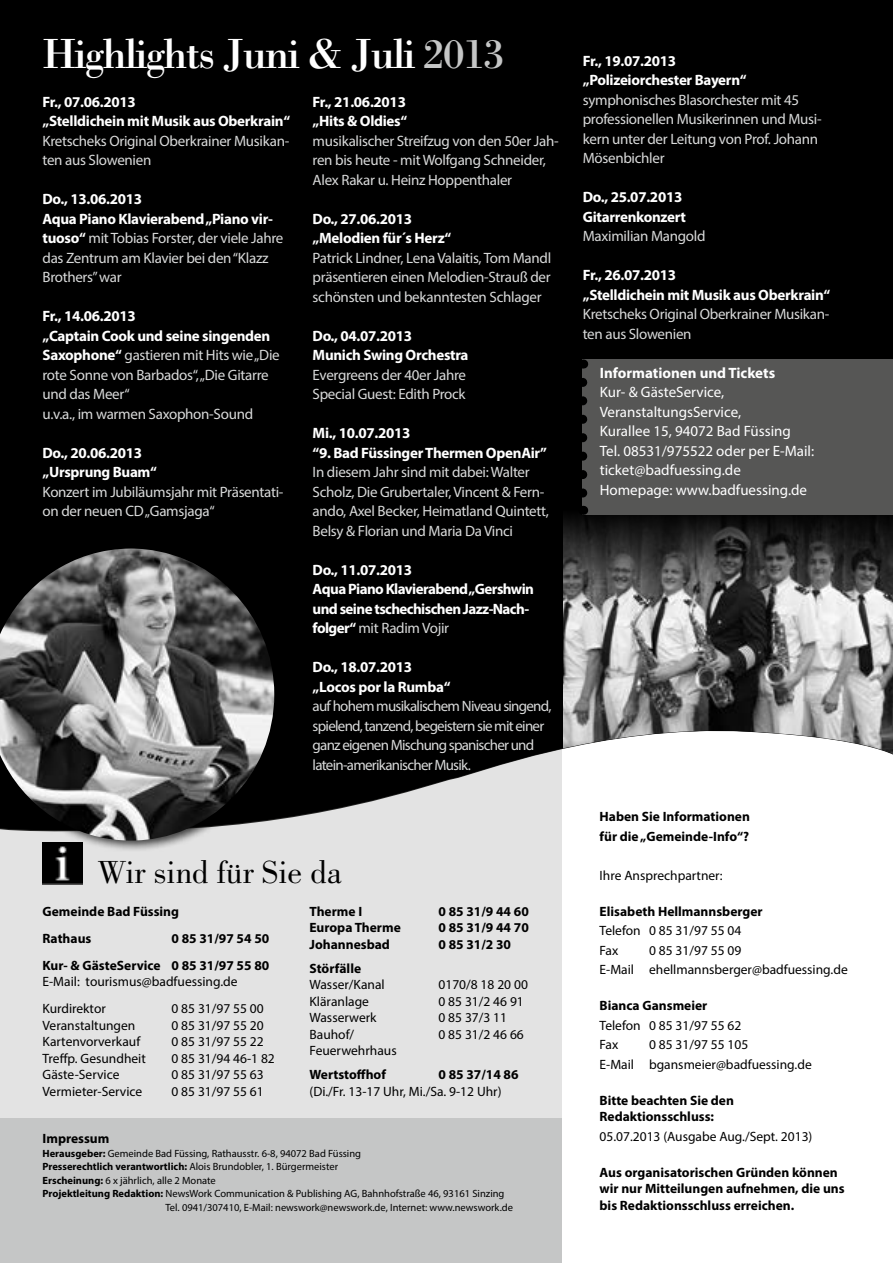
<style>
.page{position:relative;width:893px;height:1263px;background:#fff}
.page>*{position:absolute;margin:0;border:0;box-sizing:border-box;transform-origin:0 0}
.t1{font:43.5px "Bodoni";letter-spacing:-.04em;color:#fff}
.t2{font:33px "Bodoni";color:#000}
.t3{font:15px/19.5px "Myriad Pro";letter-spacing:-.02em;color:#d9dada}
.t4{font:700 15px/19.5px "Myriad Pro";letter-spacing:-.02em;color:#fff}
.t5{font:15px/19.5px "Myriad Pro";color:#fff}
.t6{font:15px/19.5px "Myriad Pro";letter-spacing:-.05em;color:#d9dada}
.t7{font:700 15px/19.5px "Myriad Pro";letter-spacing:-.04em;color:#fff}
.t8{font:700 15px "Myriad Pro";color:#fff}
.t9{font:13.5px/19.5px "Myriad Pro";color:#000}
.t10{font:700 13.5px/16.5px "Myriad Pro";color:#000}
.t11{font:10.5px "Myriad Pro";color:#000}
.s1{color:#c5c6c6}
.s2{font-weight:700;color:#fff}
.s3{font-weight:400;color:#d9dada}
.s4{font-weight:700}
</style>
<div class="page">
<div style="left:0;top:738px;width:561px;height:380px;background:#e3e3e3"></div>
<div style="left:0;top:1118px;width:561px;height:145px;background:#c5c6c6"></div>
<img style="left:43px;top:851px;width:40px;height:33px">
<div style="left:0;top:0;width:893px;height:833px;background:#000"></div>
<img style="left:563px;top:461px;width:330px;height:316px">
<div style="left:583px;top:360px;width:310px;height:155px;background:#565655"></div>
<svg style="left:578px;top:382px;width:9px;height:133px"></svg>
<div style="left:0;top:544px;width:286px;height:307px;background:#000;opacity:.75"></div>
<img style="left:0;top:549px;width:274px;height:291px">
<h1 class="t1" style="left:43px;top:27px;width:464px">Highlights Juni &amp; Juli <span class="s1">2013</span></h1>
<p class="t4" style="left:43px;top:91px;width:249px">Fr., 07.06.2013<br>„Stelldichein mit Musik aus Oberkrain“</p>
<p class="t3" style="left:43px;top:131px;width:248px">Kretscheks Original Oberkrainer Musikan&shy;ten aus Slowenien</p>
<p class="t3" style="left:43px;top:189px;width:242px"><span class="s2">Do., 13.06.2013<br>Aqua Piano Klavierabend „Piano vir&shy;tuoso“</span> mit Tobias Forster, der viele Jahre das Zentrum am Klavier bei den “Klazz<br>Brothers” war</p>
<p class="t3" style="left:43px;top:306px;width:239px"><span class="s2">Fr., 14.06.2013<br>„Captain Cook und seine singenden<br>Saxophone“</span> gastieren mit Hits wie „Die rote Sonne von Barbados“, „Die Gitarre und das Meer“<br>u.v.a., im warmen Saxophon-Sound</p>
<p class="t4" style="left:43px;top:442px;width:116px">Do., 20.06.2013 „Ursprung Buam“</p>
<p class="t3" style="left:43px;top:482px;width:242px">Konzert im Jubiläumsjahr mit Präsentati&shy;on der neuen CD „Gamsjaga“</p>
<p class="t4" style="left:313px;top:91px;width:96px">Fr., 21.06.2013 „Hits &amp; Oldies“</p>
<p class="t3" style="left:313px;top:131px;width:248px">musikalischer Streifzug von den 50er Jah&shy;ren bis heute - mit Wolfgang Schneider,<br>Alex Rakar u. Heinz Hoppenthaler</p>
<p class="t4" style="left:313px;top:208px;width:140px">Do., 27.06.2013 „Melodien für´s Herz“</p>
<p class="t3" style="left:313px;top:248px;width:240px;text-align:justify">Patrick Lindner, Lena Valaitis, Tom Mandl präsentieren einen Melodien-Strauß der schönsten und bekanntesten Schlager</p>
<p class="t4" style="left:313px;top:325px;width:157px">Do., 04.07.2013<br>Munich Swing Orchestra</p>
<p class="t3" style="left:313px;top:365px;width:155px">Evergreens der 40er Jahre<br>Special Guest: Edith Prock</p>
<p class="t4" style="left:313px;top:423px;width:236px">Mi., 10.07.2013<br>“9. Bad Füssinger Thermen OpenAir”</p>
<p class="t3" style="left:313px;top:462px;width:238px">In diesem Jahr sind mit dabei: Walter Scholz, Die Grubertaler, Vincent &amp; Fern&shy;ando, Axel Becker, Heimatland Quintett, Belsy &amp; Florian und Maria Da Vinci</p>
<p class="t7" style="left:313px;top:559px;width:223px">Do., 11.07.2013<br>Aqua Piano Klavierabend „Gershwin und seine tschechischen Jazz-Nach&shy;folger“ <span class="s3">mit Radim Vojir</span></p>
<p class="t4" style="left:313px;top:657px;width:139px">Do., 18.07.2013 „Locos por la Rumba“</p>
<p class="t6" style="left:313px;top:696px;width:240px">auf hohem musikalischem Niveau singend, spielend, tanzend, begeistern sie mit einer ganz eigenen Mischung spanischer und latein-amerikanischer Musik.</p>
<h2 class="t2" style="left:97px;top:854px;width:246px">Wir sind für Sie da</h2>
<p class="t10" style="left:43px;top:897px;width:138px;line-height:27px">Gemeinde Bad Füssing<br>Rathaus</p>
<p class="t10" style="left:309px;top:903px;width:54px">Therme I</p>
<p class="t10" style="left:438px;top:903px;width:92px">0 85 31/9 44 60</p>
<p class="t10" style="left:309px;top:919px;width:93px">Europa Therme</p>
<p class="t10" style="left:438px;top:919px;width:92px">0 85 31/9 44 70</p>
<p class="t10" style="left:309px;top:936px;width:82px">Johannesbad</p>
<p class="t10" style="left:438px;top:936px;width:74px">0 85 31/2 30</p>
<p class="t10" style="left:309px;top:960px;width:53px">Störfälle</p>
<p class="t9" style="left:309px;top:975px;width:77px">Wasser/Kanal</p>
<p class="t9" style="left:438px;top:975px;width:91px">0170/8 18 20 00</p>
<p class="t9" style="left:309px;top:991px;width:61px">Kläranlage</p>
<p class="t9" style="left:438px;top:991px;width:87px">0 85 31/2 46 91</p>
<p class="t9" style="left:309px;top:1008px;width:69px">Wasserwerk</p>
<p class="t9" style="left:438px;top:1008px;width:70px">0 85 37/3 11</p>
<p class="t9" style="left:309px;top:1024px;width:46px">Bauhof/</p>
<p class="t9" style="left:438px;top:1024px;width:87px">0 85 31/2 46 66</p>
<p class="t9" style="left:309px;top:1041px;width:89px">Feuerwehrhaus</p>
<p class="t10" style="left:309px;top:1066px;width:78px">Wertstoffhof</p>
<p class="t10" style="left:438px;top:1066px;width:82px">0 85 37/14 86</p>
<p class="t9" style="left:309px;top:1081px;width:193px">(Di./Fr. 13-17 Uhr, Mi./Sa. 9-12 Uhr)</p>
<p class="t10" style="left:43px;top:924px;width:228px;line-height:27px;text-align:right">0 85 31/97 54 50<br>Kur- &amp; GästeService 0 85 31/97 55 80</p>
<p class="t9" style="left:43px;top:968px;width:197px;line-height:27px">E-Mail: tourismus@badfuessing.de<br>Kurdirektor</p>
<p class="t9" style="left:172px;top:999px;width:94px">0 85 31/97 55 00</p>
<p class="t9" style="left:43px;top:1015px;width:94px">Veranstaltungen</p>
<p class="t9" style="left:172px;top:1015px;width:94px">0 85 31/97 55 20</p>
<p class="t9" style="left:43px;top:1032px;width:99px">Kartenvorverkauf</p>
<p class="t9" style="left:172px;top:1032px;width:94px">0 85 31/97 55 22</p>
<p class="t9" style="left:43px;top:1048px;width:105px">Treffp. Gesundheit</p>
<p class="t9" style="left:172px;top:1048px;width:105px">0 85 31/94 46-1 82</p>
<p class="t9" style="left:43px;top:1065px;width:78px">Gäste-Service</p>
<p class="t9" style="left:172px;top:1065px;width:94px">0 85 31/97 55 63</p>
<p class="t9" style="left:43px;top:1081px;width:101px">Vermieter-Service</p>
<p class="t9" style="left:172px;top:1081px;width:94px">0 85 31/97 55 61</p>
<p class="t10" style="left:43px;top:1130px;width:68px">Impressum</p>
<p class="t11" style="left:43px;top:1147px;width:320px"><span class="s4">Herausgeber:</span> Gemeinde Bad Füssing, Rathausstr. 6-8, 94072 Bad Füssing</p>
<p class="t11" style="left:43px;top:1160px;width:297px"><span class="s4">Presserechtlich verantwortlich:</span> Alois Brundobler, 1. Bürgermeister</p>
<p class="t11" style="left:43px;top:1174px;width:175px"><span class="s4">Erscheinung:</span> 6 x jährlich, alle 2 Monate</p>
<p class="t11" style="left:43px;top:1187px;width:463px"><span class="s4">Projektleitung Redaktion:</span> NewsWork Communication &amp; Publishing AG, Bahnhofstraße 46, 93161 Sinzing</p>
<p class="t11" style="left:165px;top:1201px;width:349px">Tel. 0941/307410, E-Mail: newswork@newswork.de, Internet: www.newswork.de</p>
<p class="t4" style="left:583px;top:51px;width:165px">Fr., 19.07.2013 „Polizeiorchester Bayern“</p>
<p class="t3" style="left:583px;top:90px;width:240px">symphonisches Blasorchester mit 45 professionellen Musikerinnen und Musi&shy;kern unter der Leitung von Prof. Johann<br>Mösenbichler</p>
<p class="t4" style="left:583px;top:187px;width:105px">Do., 25.07.2013<br>Gitarrenkonzert</p>
<p class="t3" style="left:583px;top:226px;width:124px">Maximilian Mangold</p>
<p class="t4" style="left:583px;top:265px;width:249px">Fr., 26.07.2013<br>„Stelldichein mit Musik aus Oberkrain“</p>
<p class="t3" style="left:583px;top:304px;width:248px">Kretscheks Original Oberkrainer Musikan&shy;ten aus Slowenien</p>
<p class="t8" style="left:600px;top:363px;width:177px">Informationen und Tickets</p>
<p class="t5" style="left:600px;top:382px;width:216px">Kur- &amp; GästeService,<br>VeranstaltungsService,<br>Kurallee 15, 94072 Bad Füssing<br>Tel. 08531/975522 oder per E-Mail: ticket@badfuessing.de<br>Homepage: www.badfuessing.de</p>
<p class="t10" style="left:600px;top:806px;width:152px;line-height:19.5px">Haben Sie Informationen für die „Gemeinde-Info“?</p>
<p class="t9" style="left:600px;top:865px;width:125px">Ihre Ansprechpartner:</p>
<p class="t10" style="left:600px;top:902px;width:165px">Elisabeth Hellmannsberger</p>
<p class="t9" style="left:600px;top:921px;width:143px">Telefon 0 85 31/97 55 04<br>Fax</p>
<p class="t9" style="left:600px;top:940px;width:250px;text-indent:50px">0 85 31/97 55 09<br>E-Mail ehellmannsberger@badfuessing.de</p>
<p class="t10" style="left:600px;top:997px;width:109px">Bianca Gansmeier</p>
<p class="t9" style="left:600px;top:1015px;width:143px">Telefon 0 85 31/97 55 62<br>Fax</p>
<p class="t9" style="left:600px;top:1035px;width:214px;text-indent:50px">0 85 31/97 55 105<br>E-Mail bgansmeier@badfuessing.de</p>
<p class="t10" style="left:600px;top:1091px;width:136px">Bitte beachten Sie den<br>Redaktionsschluss:</p>
<p class="t9" style="left:600px;top:1126px;width:214px">05.07.2013 (Ausgabe Aug./Sept. 2013)</p>
<p class="t10" style="left:600px;top:1163px;width:247px">Aus organisatorischen Gründen können wir nur Mitteilungen aufnehmen, die uns bis Redaktionsschluss erreichen.</p>
</div>
